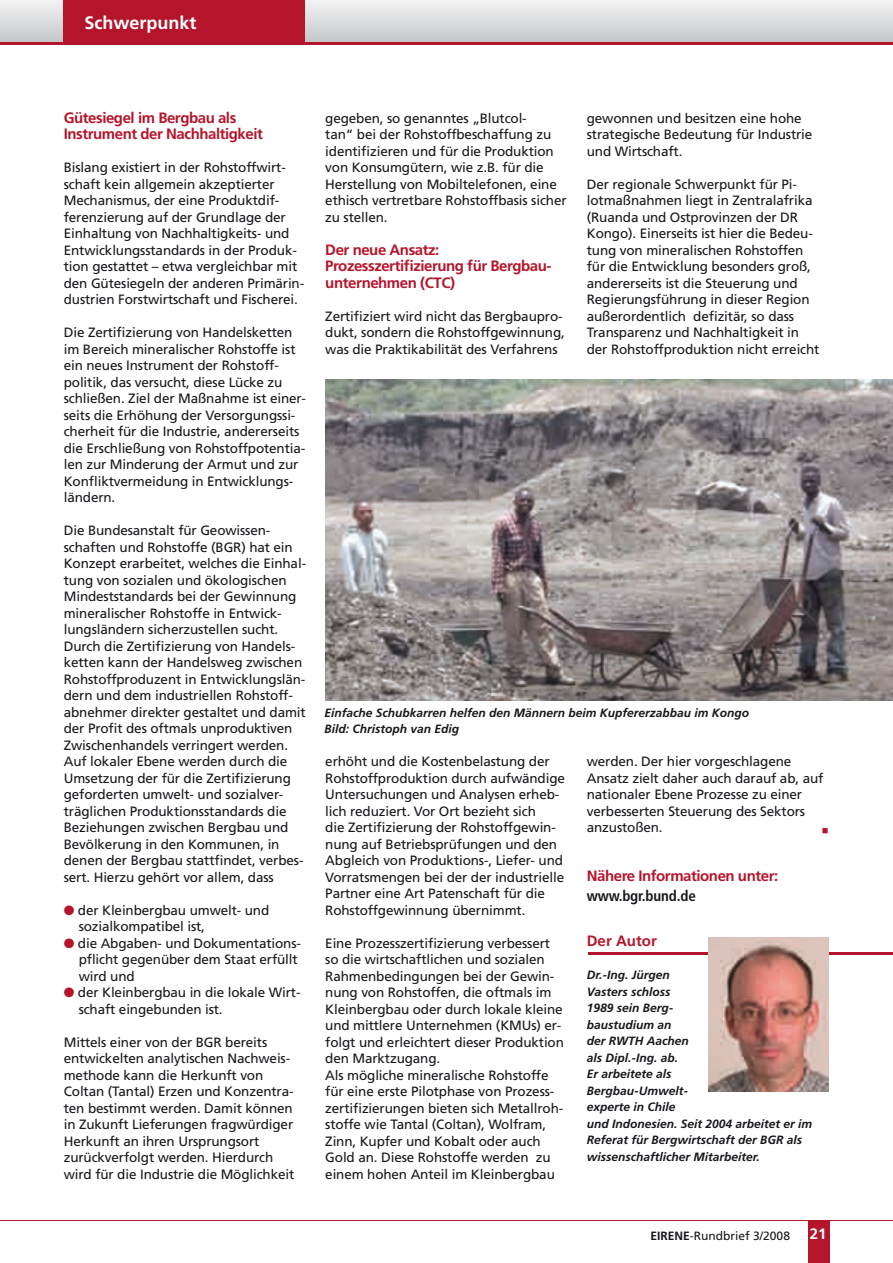
<style>
.page{position:relative;width:893px;height:1263px;background:#fff}
.page>*{position:absolute;margin:0;border:0;box-sizing:border-box;transform-origin:0 0}
.t1{font:700 18px "Frutiger";color:#fff}
.t2{font:700 15px/16.5px "Frutiger";letter-spacing:-.03em;color:#b5152b}
.t3{font:700 condensed 15px "Frutiger";letter-spacing:-.01em;color:#1a171c}
.t4{font:700 15px "Frutiger";color:#b5152b}
.t5{font:700 15px "Frutiger";color:#fff}
.t6{font:13.5px/16.5px "Frutiger";letter-spacing:-.01em;color:#1a171c}
.t7{font:italic 700 12px/16.5px "Frutiger";color:#1a171c}
.t8{font:12px "Frutiger";color:#1a171c}
.t9{font:9px "Wingdings";color:#b5152b}
.s1{color:#b5152b}
.s2{font-weight:700}
</style>
<div class="page">
<div style="left:0;top:0;width:893px;height:43px;background:linear-gradient(to bottom,#f2f3f3,#c5c6c8)"></div>
<hr style="left:0;top:1220px;width:893px;height:1px;background:#b5152b">
<div style="left:808px;top:1220px;width:21px;height:43px;background:#b5152b"></div>
<hr style="left:0;top:43px;width:893px;height:2px;background:#b5152b">
<hr style="left:588px;top:953px;width:305px;height:2px;background:#b5152b">
<img style="left:708px;top:937px;width:121px;height:154px">
<div style="left:63px;top:0;width:242px;height:44px;background:#b5152b"></div>
<img style="left:325px;top:380px;width:568px;height:320px">
<h1 class="t1" style="left:85px;top:12px;width:114px">Schwerpunkt</h1>
<p class="t2" style="left:64px;top:109px;width:201px">Gütesiegel im Bergbau als<br>Instrument der Nachhaltigkeit</p>
<p class="t6" style="left:64px;top:159px;width:242px">Bislang existiert in der Rohstoffwirt&shy;schaft kein allgemein akzeptierter Mechanismus, der eine Produktdif&shy;ferenzierung auf der Grundlage der Einhaltung von Nachhaltigkeits- und Entwicklungsstandards in der Produk&shy;tion gestattet – etwa vergleichbar mit den Gütesiegeln der anderen Primärin&shy;dustrien Forstwirtschaft und Fischerei.</p>
<p class="t6" style="left:64px;top:324px;width:244px">Die Zertifizierung von Handelsketten im Bereich mineralischer Rohstoffe ist ein neues Instrument der Rohstoff&shy;politik, das versucht, diese Lücke zu schließen. Ziel der Maßnahme ist einer&shy;seits die Erhöhung der Versorgungssi&shy;cherheit für die Industrie, andererseits die Erschließung von Rohstoffpotentia&shy;len zur Minderung der Armut und zur Konfliktvermeidung in Entwicklungs&shy;ländern.</p>
<p class="t6" style="left:64px;top:522px;width:244px">Die Bundesanstalt für Geowissen&shy;schaften und Rohstoffe (BGR) hat ein Konzept erarbeitet, welches die Einhal&shy;tung von sozialen und ökologischen Mindeststandards bei der Gewinnung mineralischer Rohstoffe in Entwick&shy;lungsländern sicherzustellen sucht.<br>Durch die Zertifizierung von Handels&shy;ketten kann der Handelsweg zwischen Rohstoffproduzent in Entwicklungslän&shy;dern und dem industriellen Rohstoff&shy;abnehmer direkter gestaltet und damit der Profit des oftmals unproduktiven Zwischenhandels verringert werden.<br>Auf lokaler Ebene werden durch die Umsetzung der für die Zertifizierung geforderten umwelt- und sozialver&shy;träglichen Produktionsstandards die Beziehungen zwischen Bergbau und Bevölkerung in den Kommunen, in denen der Bergbau stattfindet, verbes&shy;sert. Hierzu gehört vor allem, dass</p>
<p class="t6" style="left:79px;top:902px;width:192px;text-indent:-15px"><span class="s1">●</span> der Kleinbergbau umwelt- und sozialkompatibel ist,</p>
<p class="t6" style="left:79px;top:935px;width:224px;text-indent:-15px"><span class="s1">●</span> die Abgaben- und Dokumentations&shy;pflicht gegenüber dem Staat erfüllt wird und</p>
<p class="t6" style="left:79px;top:984px;width:223px;text-indent:-15px"><span class="s1">●</span> der Kleinbergbau in die lokale Wirt&shy;schaft eingebunden ist.</p>
<p class="t6" style="left:64px;top:1034px;width:232px">Mittels einer von der BGR bereits entwickelten analytischen Nachweis&shy;methode kann die Herkunft von Coltan (Tantal) Erzen und Konzentra&shy;ten bestimmt werden. Damit können in Zukunft Lieferungen fragwürdiger Herkunft an ihren Ursprungsort zurückverfolgt werden. Hierdurch wird für die Industrie die Möglichkeit</p>
<p class="t6" style="left:325px;top:110px;width:243px">gegeben, so genanntes „Blutcol-<br>tan“ bei der Rohstoffbeschaffung zu identifizieren und für die Produktion von Konsumgütern, wie z.B. für die Herstellung von Mobiltelefonen, eine ethisch vertretbare Rohstoffbasis sicher zu stellen.</p>
<p class="t2" style="left:325px;top:241px;width:228px">Der neue Ansatz:<br>Prozesszertifizierung für Bergbau&shy;unternehmen (CTC)</p>
<p class="t6" style="left:325px;top:308px;width:241px">Zertifiziert wird nicht das Bergbaupro&shy;dukt, sondern die Rohstoffgewinnung, was die Praktikabilität des Verfahrens</p>
<p class="t6" style="left:587px;top:110px;width:227px">gewonnen und besitzen eine hohe strategische Bedeutung für Industrie und Wirtschaft.</p>
<p class="t6" style="left:587px;top:176px;width:234px">Der regionale Schwerpunkt für Pi&shy;lotmaßnahmen liegt in Zentralafrika (Ruanda und Ostprovinzen der DR Kongo). Einerseits ist hier die Bedeu&shy;tung von mineralischen Rohstoffen für die Entwicklung besonders groß, andererseits ist die Steuerung und Regierungsführung in dieser Region außerordentlich defizitär, so dass Transparenz und Nachhaltigkeit in der Rohstoffproduktion nicht erreicht</p>
<p class="t7" style="left:324px;top:704px;width:426px">Einfache Schubkarren helfen den Männern beim Kupfererzabbau im Kongo<br>Bild: Christoph van Edig</p>
<p class="t6" style="left:325px;top:753px;width:241px">erhöht und die Kostenbelastung der Rohstoffproduktion durch aufwändige Untersuchungen und Analysen erheb&shy;lich reduziert. Vor Ort bezieht sich<br>die Zertifizierung der Rohstoffgewin&shy;nung auf Betriebsprüfungen und den Abgleich von Produktions-, Liefer- und Vorratsmengen bei der der industrielle Partner eine Art Patenschaft für die Rohstoffgewinnung übernimmt.</p>
<p class="t6" style="left:325px;top:935px;width:240px">Eine Prozesszertifizierung verbessert so die wirtschaftlichen und sozialen Rahmenbedingungen bei der Gewin&shy;nung von Rohstoffen, die oftmals im Kleinbergbau oder durch lokale kleine und mittlere Unternehmen (KMUs) er&shy;folgt und erleichtert dieser Produktion den Marktzugang.<br>Als mögliche mineralische Rohstoffe für eine erste Pilotphase von Prozess&shy;zertifizierungen bieten sich Metallroh&shy;stoffe wie Tantal (Coltan), Wolfram, Zinn, Kupfer und Kobalt oder auch Gold an. Diese Rohstoffe werden zu einem hohen Anteil im Kleinbergbau</p>
<p class="t6" style="left:587px;top:753px;width:238px">werden. Der hier vorgeschlagene<br>Ansatz zielt daher auch darauf ab, auf nationaler Ebene Prozesse zu einer verbesserten Steuerung des Sektors anzustoßen.</p>
<p class="t9" style="left:822px;top:826px;width:8px">■</p>
<p class="t2" style="left:587px;top:867px;width:193px">Nähere Informationen unter:</p>
<p class="t3" style="left:587px;top:887px;width:111px">www.bgr.bund.de</p>
<p class="t4" style="left:587px;top:932px;width:72px">Der Autor</p>
<p class="t7" style="left:587px;top:967px;width:227px">Dr.-Ing. Jürgen<br>Vasters schloss<br>1989 sein Berg-<br>baustudium an<br>der RWTH Aachen<br>als Dipl.-Ing. ab.<br>Er arbeitete als<br>Bergbau-Umwelt-<br>experte in Chile<br>und Indonesien. Seit 2004 arbeitet er im<br>Referat für Bergwirtschaft der BGR als wissenschaftlicher Mitarbeiter.</p>
<p class="t8" style="left:651px;top:1229px;width:141px"><span class="s2">EIRENE</span>-Rundbrief 3/2008</p>
<p class="t5" style="left:810px;top:1225px;width:18px">21</p>
</div>
